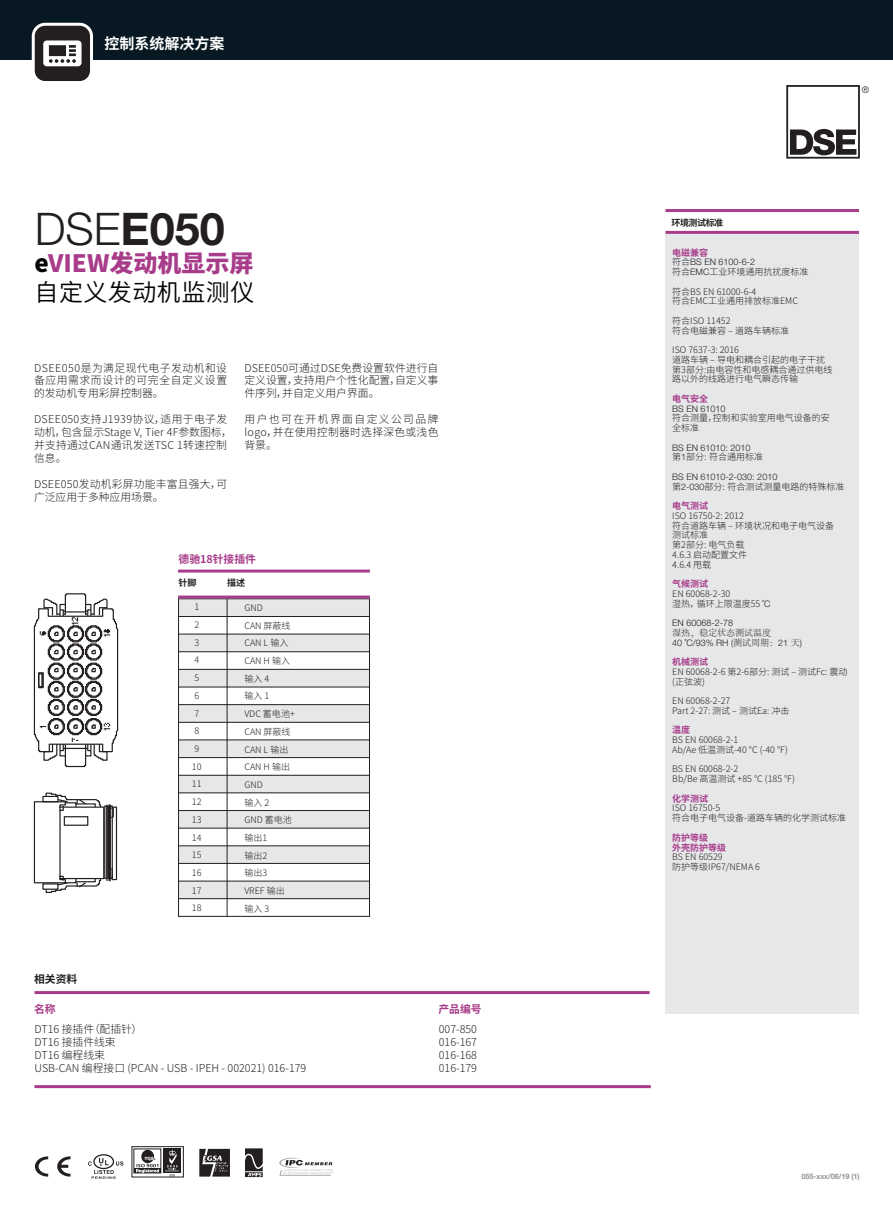
<style>
.page{position:relative;width:893px;height:1212px;background:#fff}
.page>*{position:absolute;margin:0;border:0;box-sizing:border-box;transform-origin:0 0}
.t1{font:700 45px "Helvetica Neue LT Pro";color:#231f20}
.t2{font:800 24px/28.8px "Source Han Sans CN";color:#a83c8a}
.t3{font:700 15px "Source Han Sans CN";color:#fff}
.t4{font:300 10.8px/12.9px "Source Han Sans CN";letter-spacing:.005em;color:#231f20;text-align:justify}
.t5{font:300 10.8px/12.9px "Source Han Sans CN";letter-spacing:.025em;color:#231f20}
.t6{font:700 10.8px "Source Han Sans CN";color:#a83c8a}
.t7{font:700 10.8px "Source Han Sans CN";color:#231f20}
.t8{font:300 9.15px "Helvetica Neue LT Pro";color:#231f20}
.t9{font:300 9px/17.7px "Source Han Sans CN";color:#231f20}
.t10{font:300 9px "Helvetica Neue LT Pro";color:#231f20}
.t11{font:700 9px/9.8px "Source Han Sans CN";color:#a83c8a}
.t12{font:300 9px "Adobe Song Std";color:#231f20}
.t13{font:700 9px "Source Han Sans CN";letter-spacing:-.05em;color:#231f20}
.t14{font:700 7.5px "Helvetica Neue";letter-spacing:-.02em;color:#939598}
.s1{font-weight:300}
.s2{color:#030303}
.s3{font-weight:400;color:#050403}
.s4{font-family:"Source Han Sans CN"}
.s5{font-family:"Helvetica Neue LT Pro"}
.s6{font-weight:700;color:#a83c8a}
.s7{font-family:"Adobe Song Std"}
</style>
<div class="page">
<div style="left:665px;top:234px;width:194px;height:780px;background:#e6e7e9"></div>
<hr style="left:665px;top:231px;width:194px;height:3px;background:#a83c8a">
<hr style="left:665px;top:209px;width:194px;height:3px;background:#a83c8a">
<svg style="left:790px;top:129px;width:66px;height:26px"></svg>
<div style="left:786px;top:85px;width:74px;height:74px;border:2px solid #231f20"></div>
<svg style="left:35px;top:1156px;width:13px;height:20px"></svg>
<svg style="left:57px;top:1156px;width:13px;height:20px"></svg>
<svg style="left:279px;top:1158px;width:54px;height:18px"></svg>
<svg style="left:199px;top:1149px;width:31px;height:27px"></svg>
<div style="left:163px;top:1148px;width:18px;height:25px;background:#231f20"></div>
<div style="left:132px;top:1146px;width:52px;height:31px;border:1px solid #231f20"></div>
<div style="left:134px;top:1168px;width:27px;height:5px;background:#292526"></div>
<svg style="left:141px;top:1150px;width:13px;height:13px"></svg>
<svg style="left:165px;top:1149px;width:14px;height:27px"></svg>
<svg style="left:136px;top:1157px;width:23px;height:16px"></svg>
<svg style="left:88px;top:1154px;width:35px;height:25px"></svg>
<svg style="left:245px;top:1148px;width:18px;height:29px"></svg>
<div style="left:0;top:0;width:893px;height:60px;background:#071822"></div>
<svg style="left:32px;top:23px;width:61px;height:58px;background:#6c6a6b"></svg>
<hr style="left:35px;top:991px;width:615px;height:3px;background:#a83c8a">
<hr style="left:35px;top:1085px;width:616px;height:3px;background:#a83c8a">
<svg style="left:33px;top:593px;width:86px;height:175px"></svg>
<div style="left:107px;top:805px;width:3px;height:74px;border:1px solid #231f20"></div>
<div style="left:104px;top:805px;width:3px;height:74px;border:1px solid #231f20"></div>
<div style="left:58px;top:806px;width:46px;height:73px;border:1px solid #231f20"></div>
<svg style="left:33px;top:792px;width:69px;height:101px"></svg>
<svg style="left:111px;top:806px;width:7px;height:75px"></svg>
<hr style="left:106px;top:805px;width:2px;height:76px;background:#231f20">
<div style="left:109px;top:804px;width:2px;height:77px;border:1px solid #231f20"></div>
<div style="left:179px;top:599px;width:190px;height:17px;background:#e6e7e9"></div>
<div style="left:179px;top:634px;width:190px;height:18px;background:#e6e7e9"></div>
<div style="left:179px;top:669px;width:190px;height:18px;background:#e6e7e9"></div>
<div style="left:179px;top:705px;width:190px;height:17px;background:#e6e7e9"></div>
<div style="left:179px;top:740px;width:190px;height:18px;background:#e6e7e9"></div>
<div style="left:179px;top:775px;width:190px;height:18px;background:#e6e7e9"></div>
<div style="left:179px;top:810px;width:190px;height:18px;background:#e6e7e9"></div>
<div style="left:179px;top:846px;width:190px;height:17px;background:#e6e7e9"></div>
<div style="left:179px;top:881px;width:190px;height:18px;background:#e6e7e9"></div>
<div style="left:178px;top:598px;width:192px;height:319px;border:1px solid #231f20"></div>
<hr style="left:179px;top:898px;width:190px;height:1px;background:#231f20">
<hr style="left:179px;top:881px;width:190px;height:1px;background:#231f20">
<hr style="left:179px;top:863px;width:190px;height:1px;background:#231f20">
<hr style="left:179px;top:845px;width:190px;height:1px;background:#231f20">
<hr style="left:179px;top:828px;width:190px;height:1px;background:#231f20">
<hr style="left:179px;top:810px;width:190px;height:1px;background:#231f20">
<hr style="left:179px;top:792px;width:190px;height:1px;background:#231f20">
<hr style="left:179px;top:775px;width:190px;height:1px;background:#231f20">
<hr style="left:179px;top:757px;width:190px;height:1px;background:#231f20">
<hr style="left:179px;top:739px;width:190px;height:1px;background:#231f20">
<hr style="left:179px;top:722px;width:190px;height:1px;background:#231f20">
<hr style="left:179px;top:704px;width:190px;height:1px;background:#231f20">
<hr style="left:179px;top:687px;width:190px;height:1px;background:#231f20">
<hr style="left:179px;top:669px;width:190px;height:1px;background:#231f20">
<hr style="left:179px;top:651px;width:190px;height:1px;background:#231f20">
<hr style="left:179px;top:634px;width:190px;height:1px;background:#231f20">
<hr style="left:179px;top:616px;width:190px;height:1px;background:#231f20">
<hr style="left:227px;top:599px;width:1px;height:317px;background:#231f20">
<hr style="left:178px;top:595px;width:192px;height:3px;background:#a83c8a">
<hr style="left:178px;top:569px;width:192px;height:3px;background:#a83c8a">
<h3 class="t3" style="left:104px;top:35px;width:122px">控制系统解决方案</h3>
<h1 class="t1" style="left:35px;top:200px;width:192px"><span class="s1">DSE</span>E050</h1>
<h2 class="t2" style="left:35px;top:249px;width:221px"><span class="s2">e</span>VIEW发动机显示屏<span class="s3">自定义发动机监测仪</span></h2>
<p class="t4" style="left:34px;top:361px;width:195px">DSEE050是为满足现代电子发动机和设备应用需求而设计的可完全自定义设置的发动机专用彩屏控制器。</p>
<p class="t5" style="left:34px;top:413px;width:199px">DSEE050支持J1939协议，适用于电子发动机，包含显示Stage V, Tier 4F参数图标，并支持通过CAN通讯发送TSC 1转速控制信息。</p>
<p class="t4" style="left:34px;top:478px;width:195px">DSEE050发动机彩屏功能丰富且强大，可广泛应用于多种应用场景。</p>
<p class="t4" style="left:244px;top:361px;width:195px">DSEE050可通过DSE免费设置软件进行自定义设置，支持用户个性化配置，自定义事件序列，并自定义用户界面。</p>
<p class="t4" style="left:244px;top:413px;width:196px">用户也可在开机界面自定义公司品牌logo，并在使用控制器时选择深色或浅色背景。</p>
<p class="t6" style="left:179px;top:553px;width:79px">德驰18针接插件</p>
<p class="t13" style="left:179px;top:577px;width:19px">针脚</p>
<p class="t13" style="left:227px;top:577px;width:19px">描述</p>
<p class="t9" style="left:192px;top:598px;width:11px">1<br>2<br>3<br>4<br>5<br>6<br>7<br>8<br>9<br>10<br>11<br>12<br>13<br>14<br>15<br>16<br>17<br>18</p>
<p class="t9" style="left:244px;top:599px;width:52px">GND<br>CAN 屏蔽线<br>CAN L 输入<br>CAN H 输入输入 4<br>输入 1<br>VDC 蓄电池+<br>CAN 屏蔽线<br>CAN L 输出<br>CAN H 输出<br>GND<br>输入 2<br>GND 蓄电池输出1<br>输出2<br>输出3<br>VREF 输出输入 3</p>
<p class="t7" style="left:34px;top:973px;width:45px">相关资料</p>
<p class="t6" style="left:34px;top:1003px;width:23px">名称</p>
<p class="t6" style="left:438px;top:1003px;width:45px">产品编号</p>
<p class="t4" style="left:35px;top:1023px;width:273px;text-align:left">DT16 接插件（配插针）<br>DT16 接插件线束<br>DT16 编程线束<br>USB-CAN 编程接口 (PCAN - USB - IPEH - 002021) 016-179</p>
<p class="t4" style="left:439px;top:1023px;width:40px">007-850<br>016-167<br>016-168<br>016-179</p>
<p class="t8" style="left:862px;top:85px;width:9px">®</p>
<p class="t13" style="left:671px;top:217px;width:53px">环境测试标准</p>
<p class="t11" style="left:672px;top:248px;width:37px">电磁兼容</p>
<p class="t10" style="left:672px;top:257px;width:85px"><span class="s4">符合</span>BS EN 6100-6-2</p>
<p class="t9" style="left:672px;top:262px;width:138px;line-height:19.5px">符合<span class="s5">EMC</span>工业环境通用抗扰度标准符合BS EN 61000-6-4</p>
<p class="t9" style="left:672px;top:292px;width:127px;line-height:19.5px">符合EMC工业通用排放标准EMC符合ISO 11452</p>
<p class="t9" style="left:672px;top:321px;width:118px;line-height:19.5px">符合电磁兼容 ‒ 道路车辆标准<br>ISO 7637-3: 2016</p>
<p class="t9" style="left:672px;top:355px;width:162px;line-height:9.8px">道路车辆 ‒ 导电和耦合引起的电子干扰第3部分:由电容性和电感耦合通过供电线路以外的线路进行电气瞬态传输</p>
<p class="t11" style="left:672px;top:394px;width:37px">电气安全</p>
<p class="t10" style="left:672px;top:403px;width:55px">BS EN 61010</p>
<p class="t9" style="left:672px;top:413px;width:159px;line-height:9.8px">符合测量，控制和实验室用电气设备的安全标准</p>
<p class="t10" style="left:672px;top:442px;width:80px">BS EN 61010: 2010</p>
<p class="t9" style="left:672px;top:448px;width:93px">第<span class="s5">1</span>部分<span class="s5">:</span> 符合通用标准</p>
<p class="t10" style="left:672px;top:471px;width:107px">BS EN 61010-2-030: 2010</p>
<p class="t9" style="left:672px;top:477px;width:174px;line-height:19.5px">第<span class="s5">2-030</span>部分<span class="s5">:</span> 符合测试测量电路的特殊标准<span class="s6">电气测试</span></p>
<p class="t9" style="left:672px;top:511px;width:163px;line-height:9.8px">ISO 16750-2: 2012<br>符合道路车辆 ‒ 环境状况和电子电气设备测试标准<br>第2部分: 电气负载<br>4.6.3 启动配置文件<br>4.6.4 甩载</p>
<p class="t11" style="left:672px;top:579px;width:37px">气候测试</p>
<p class="t9" style="left:672px;top:589px;width:100px;line-height:9.8px">EN 60068-2-30<br>湿热，循环上限温度55 <span class="s5">˚C</span></p>
<p class="t10" style="left:672px;top:617px;width:62px">EN 60068-2-78</p>
<p class="t12" style="left:672px;top:628px;width:100px">湿热，稳定状态测试温度</p>
<p class="t10" style="left:672px;top:637px;width:131px">40 ˚C/93% RH (<span class="s7">测试周期：</span>21 <span class="s7">天</span>)</p>
<p class="t11" style="left:672px;top:657px;width:37px">机械测试</p>
<p class="t9" style="left:672px;top:667px;width:177px;line-height:9.8px">EN 60068-2-6 第2-6部分: 测试 ‒ 测试Fc: 震动(正弦波)</p>
<p class="t9" style="left:672px;top:696px;width:119px;line-height:9.8px">EN 60068-2-27<br>Part 2-27: 测试 ‒ 测试Ea: 冲击</p>
<p class="t11" style="left:672px;top:725px;width:19px">温度</p>
<p class="t9" style="left:672px;top:735px;width:117px;line-height:9.8px">BS EN 60068-2-1<br>Ab/Ae 低温测试-40 °C (-40 °F)</p>
<p class="t9" style="left:672px;top:764px;width:124px;line-height:9.8px">BS EN 60068-2-2<br>Bb/Be 高温测试 +85 °C (185 °F)</p>
<p class="t11" style="left:672px;top:794px;width:37px">化学测试</p>
<p class="t9" style="left:672px;top:803px;width:175px;line-height:9.8px">ISO 16750-5<br>符合电子电气设备-道路车辆的化学测试标准</p>
<p class="t11" style="left:672px;top:833px;width:55px">防护等级<br>外壳防护等级</p>
<p class="t9" style="left:672px;top:852px;width:89px;line-height:9.8px">BS EN 60529<br>防护等级IP67/NEMA 6</p>
<p class="t14" style="left:801px;top:1172px;width:60px">055-xxx/06/19 (1)</p>
</div>
